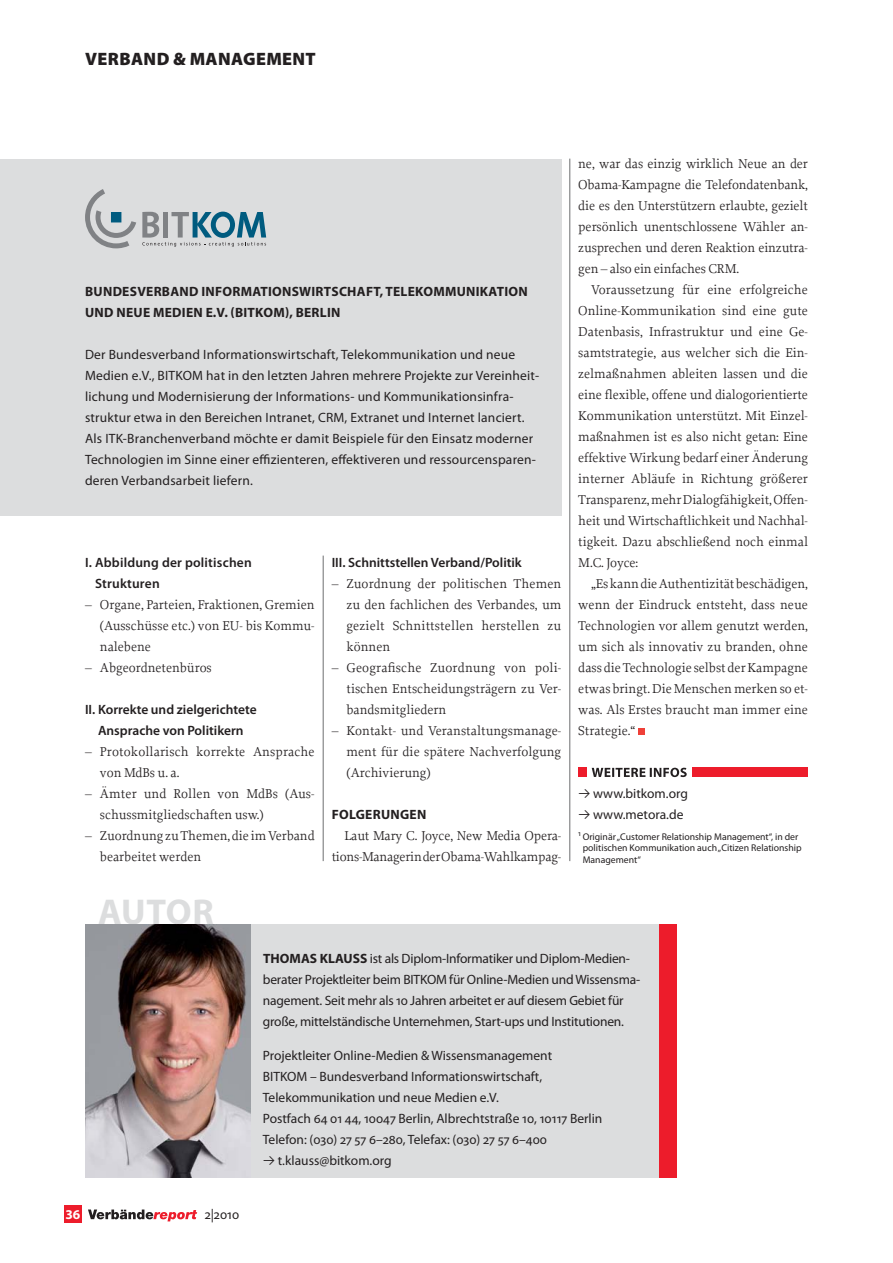
<style>
.page{position:relative;width:893px;height:1263px;background:#fff}
.page>*{position:absolute;margin:0;border:0;box-sizing:border-box;transform-origin:0 0}
.t1{font:700 36px "Myriad Pro";letter-spacing:.005em;color:#dcddde}
.t2{font:900 18px "Myriad Pro";letter-spacing:.02em;color:#231f20}
.t3{font:13.5px/21px "Proforma";color:#231f20;text-align:justify}
.t4{font:13.5px/21px "Myriad Pro";color:#231f20}
.t5{font:600 13.5px/21px "Myriad Pro";color:#231f20}
.t6{font:700 13.5px/21px "Myriad Pro";letter-spacing:.02em;color:#231f20}
.t7{font:700 13.5px "Myriad Pro";color:#fff}
.t8{font:9.75px/11.2px "Myriad Pro";color:#231f20}
.t9{font:7.8px "Myriad Pro";color:#231f20}
.s1{font-family:"Klavika"}
.s2{font-weight:700}
</style>
<div class="page">
<div style="left:64px;top:1205px;width:18px;height:17px;background:#ed1c2b"></div>
<svg style="left:88px;top:1209px;width:109px;height:12px"></svg>
<svg style="left:638px;top:729px;width:6px;height:6px"></svg>
<svg style="left:592px;top:768px;width:95px;height:9px"></svg>
<div style="left:578px;top:767px;width:9px;height:10px;background:#ed1c2b"></div>
<div style="left:692px;top:767px;width:116px;height:10px;background:#ed1c2b"></div>
<hr style="left:323px;top:556px;width:1px;height:305px;background:#6d6e70">
<hr style="left:570px;top:159px;width:1px;height:702px;background:#6d6e70">
<div style="left:151px;top:924px;width:518px;height:254px;background:#dcddde"></div>
<div style="left:660px;top:924px;width:17px;height:254px;background:#ed1c2b"></div>
<img style="left:85px;top:924px;width:165px;height:254px">
<div style="left:0;top:159px;width:561px;height:357px;background:#dcddde"></div>
<svg style="left:85px;top:189px;width:51px;height:59px"></svg>
<div style="left:111px;top:212px;width:10px;height:10px;background:#005b7f"></div>
<svg style="left:142px;top:212px;width:124px;height:35px"></svg>
<h2 class="t2" style="left:85px;top:49px;width:232px">VERBAND &amp; MANAGEMENT</h2>
<p class="t6" style="left:85px;top:282px;width:444px">BUNDESVERBAND INFORMATIONSWIRTSCHAFT, TELEKOM MU NIKATION<br>UND NEUE MEDIEN E.V. (BITKOM), BERLIN</p>
<p class="t4" style="left:85px;top:345px;width:456px">Der Bundesverband Informationswirtschaft, Telekommunikation und neue Medien e.V., BITKOM hat in den letzten Jahren mehrere Projekte zur Vereinheit&shy;lichung und Modernisierung der Informations- und Kommunikationsinfra&shy;struktur etwa in den Bereichen Intranet, CRM, Extranet und Internet lanciert.<br>Als ITK-Branchenverband möchte er damit Beispiele für den Einsatz moderner Technologien im Sinne einer effizienteren, effektiveren und ressourcensparen&shy;deren Verbandsarbeit liefern.</p>
<p class="t5" style="left:95px;top:553px;width:158px;text-indent:-10px">I. Abbildung der politischen<br>Strukturen</p>
<p class="t3" style="left:100px;top:595px;width:216px;text-indent:-15px">– Organe, Parteien, Fraktionen, Gremien (Ausschüsse etc.) von EU- bis Kommu&shy;nalebene</p>
<p class="t3" style="left:85px;top:658px;width:128px">– Abgeordnetenbüros</p>
<p class="t5" style="left:85px;top:700px;width:173px;text-align:center">II. Korrekte und zielgerichtete<br>Ansprache von Politikern</p>
<p class="t3" style="left:100px;top:742px;width:216px;text-indent:-15px">– Protokollarisch korrekte Ansprache von MdBs u. a.</p>
<p class="t3" style="left:100px;top:784px;width:216px;text-indent:-15px">– Ämter und Rollen von MdBs (Aus&shy;schussmitgliedschaften usw.)</p>
<p class="t3" style="left:100px;top:826px;width:216px;text-indent:-15px">– Zuordnung zu Themen, die im Verband bearbeitet werden</p>
<h1 class="t1" style="left:98px;top:898px;width:117px">AUTOR</h1>
<p class="t5" style="left:332px;top:553px;width:192px">III. Schnittstellen Verband/Politik</p>
<p class="t3" style="left:347px;top:574px;width:216px;text-indent:-15px">– Zuordnung der politischen Themen zu den fachlichen des Verbandes, um gezielt Schnittstellen herstellen zu können</p>
<p class="t3" style="left:347px;top:658px;width:216px;text-indent:-15px">– Geografische Zuordnung von poli&shy;tischen Entscheidungsträgern zu Ver&shy;bandsmitgliedern</p>
<p class="t3" style="left:347px;top:721px;width:216px;text-indent:-15px">– Kontakt- und Veranstaltungsmanage&shy;ment für die spätere Nachverfolgung (Archivierung)</p>
<p class="t6" style="left:332px;top:805px;width:96px">FOLGERUNGEN</p>
<p class="t3" style="left:332px;top:826px;width:231px;text-align:right">Laut Mary C. Joyce, New Media Opera&shy;tions-Managerin der Obama-Wahlkampag-</p>
<p class="t3" style="left:578px;top:154px;width:231px">ne, war das einzig wirklich Neue an der Obama-Kampagne die Telefondatenbank, die es den Unterstützern erlaubte, gezielt persönlich unentschlossene Wähler an&shy;zusprechen und deren Reaktion einzutra&shy;gen – also ein einfaches CRM.</p>
<p class="t3" style="left:578px;top:280px;width:231px;text-indent:13px">Voraussetzung für eine erfolgreiche Online-Kommunikation sind eine gute Datenbasis, Infrastruktur und eine Ge&shy;samtstrategie, aus welcher sich die Ein&shy;zelmaßnahmen ableiten lassen und die eine flexible, offene und dialogorientierte Kommunikation unterstützt. Mit Einzel&shy;maßnahmen ist es also nicht getan: Eine effektive Wirkung bedarf einer Änderung interner Abläufe in Richtung größerer Transparenz, mehr Dialogfähigkeit, Offen&shy;heit und Wirtschaftlichkeit und Nachhal&shy;tigkeit. Dazu abschließend noch einmal M.C. Joyce:</p>
<p class="t3" style="left:578px;top:574px;width:231px;text-indent:13px">„Es kann die Authentizität beschädigen, wenn der Eindruck entsteht, dass neue Technologien vor allem genutzt werden, um sich als innovativ zu branden, ohne dass die Technologie selbst der Kampagne etwas bringt. Die Menschen merken so et&shy;was. Als Erstes braucht man immer eine Strategie.“</p>
<p class="t4" style="left:578px;top:784px;width:111px"><span class="s1">-</span> www.bitkom.org</p>
<p class="t4" style="left:578px;top:805px;width:107px"><span class="s1">-</span> www.metora.de</p>
<p class="t9" style="left:578px;top:830px;width:4px">1</p>
<p class="t8" style="left:583px;top:832px;width:220px">Originär „Customer Relationship Management“, in der politischen Kommunikation auch „Citizen Relationship<br>Management“</p>
<p class="t7" style="left:65px;top:1209px;width:16px">36</p>
<p class="t4" style="left:205px;top:1205px;width:36px">2|2010</p>
<p class="t4" style="left:263px;top:950px;width:379px"><span class="s2">THOMAS KLAUSS</span> ist als Diplom-Informatiker und Diplom-Medien&shy;berater Projektleiter beim BITKOM für Online-Medien und Wissensma&shy;nagement. Seit mehr als 10 Jahren arbeitet er auf diesem Gebiet für große, mittelständische Unternehmen, Start-ups und Institutionen.</p>
<p class="t4" style="left:263px;top:1046px;width:341px">Projektleiter Online-Medien &amp; Wissensmanagement<br>BITKOM – Bundesverband Informationswirtschaft, Telekommunikation und neue Medien e.V.<br>Postfach 64 01 44, 10047 Berlin, Albrechtstraße 10, 10117 Berlin Telefon: (030) 27 57 6–280, Telefax: (030) 27 57 6–400</p>
<p class="t4" style="left:263px;top:1151px;width:130px"><span class="s1">-</span> t.klauss@bitkom.org</p>
</div>
